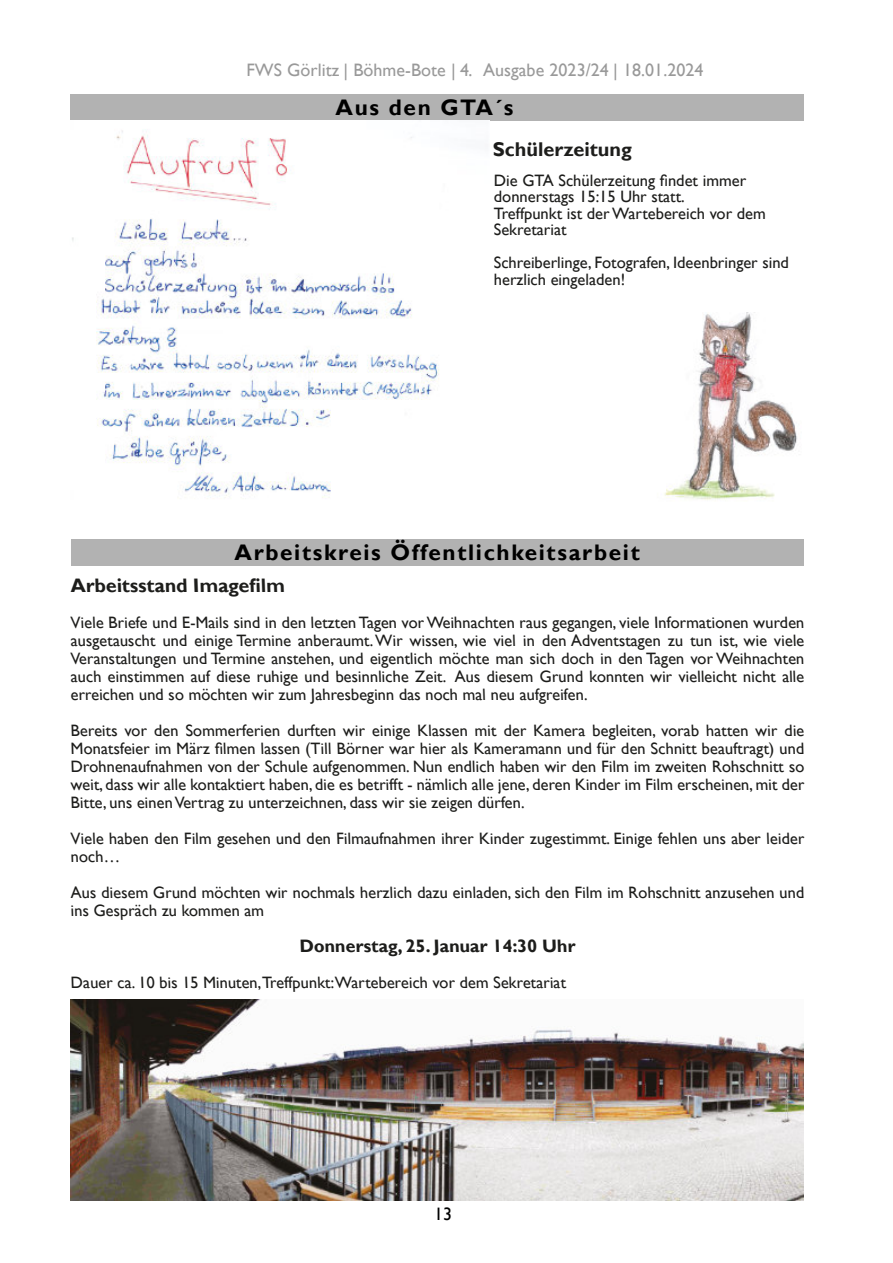
<style>
.page{position:relative;width:893px;height:1263px;background:#fff}
.page>*{position:absolute;margin:0;border:0;box-sizing:border-box;transform-origin:0 0}
.t1{font:700 22.5px "Gill Sans";letter-spacing:.075em;color:#000}
.t2{font:700 19.95px "Gill Sans";color:#1d1d1b}
.t3{font:700 19.5px "Gill Sans";color:#1d1d1b}
.t4{font:18px "Gill Sans";letter-spacing:.005em;color:#999}
.t5{font:700 18px "Gill Sans";color:#1d1d1b}
.t6{font:18px "Gill Sans";color:#000}
.t7{font:16.5px/18px "Gill Sans";color:#1d1d1b}
</style>
<div class="page">
<div style="left:70px;top:94px;width:733px;height:26px;background:#b2b2b2"></div>
<img style="left:72px;top:129px;width:367px;height:369px">
<img style="left:664px;top:313px;width:133px;height:187px">
<div style="left:71px;top:539px;width:732px;height:27px;background:#b2b2b2"></div>
<img style="left:71px;top:1000px;width:732px;height:201px">
<p class="t4" style="left:246px;top:63px;width:459px">FWS Görlitz | Böhme-Bote | 4. Ausgabe 2023/24 | 18.01.2024</p>
<h1 class="t1" style="left:336px;top:99px;width:179px">Aus den GTA´s</h1>
<p class="t2" style="left:493px;top:142px;width:140px">Schülerzeitung</p>
<p class="t7" style="left:494px;top:174px;width:274px;line-height:16.5px">Die GTA Schülerzeitung findet immer donnerstags 15:15 Uhr statt.<br>Treffpunkt ist derWartebereich vor dem<br>Sekretariat</p>
<p class="t7" style="left:494px;top:256px;width:297px;line-height:16.5px">Schreiberlinge, Fotografen, Ideenbringer sind herzlich eingeladen!</p>
<h1 class="t1" style="left:234px;top:545px;width:407px">Arbeitskreis Öffentlichkeitsarbeit</h1>
<p class="t3" style="left:71px;top:579px;width:216px">Arbeitsstand Imagefilm</p>
<p class="t7" style="left:71px;top:615px;width:736px;text-align:justify">Viele Briefe und E-Mails sind in den letzten Tagen vor Weihnachten raus gegangen, viele Informationen wurden ausgetauscht und einige Termine anberaumt.Wir wissen, wie viel in den Adventstagen zu tun ist, wie viele Veranstaltungen und Termine anstehen, und eigentlich möchte man sich doch in den Tagen vor Weihnachten auch einstimmen auf diese ruhige und besinnliche Zeit. Aus diesem Grund konnten wir vielleicht nicht alle erreichen und so möchten wir zum Jahresbeginn das noch mal neu aufgreifen.</p>
<p class="t7" style="left:71px;top:723px;width:736px;text-align:justify">Bereits vor den Sommerferien durften wir einige Klassen mit der Kamera begleiten, vorab hatten wir die Monatsfeier im März filmen lassen (Till Börner war hier als Kameramann und für den Schnitt beauftragt) und Drohnenaufnahmen von der Schule aufgenommen. Nun endlich haben wir den Film im zweiten Rohschnitt so weit, dass wir alle kontaktiert haben, die es betrifft - nämlich alle jene, deren Kinder im Film erscheinen, mit der Bitte, uns einen Vertrag zu unterzeichnen, dass wir sie zeigen dürfen.</p>
<p class="t7" style="left:71px;top:831px;width:735px">Viele haben den Film gesehen und den Filmaufnahmen ihrer Kinder zugestimmt. Einige fehlen uns aber leider noch…</p>
<p class="t7" style="left:71px;top:885px;width:736px">Aus diesem Grund möchten wir nochmals herzlich dazu einladen, sich den Film im Rohschnitt anzusehen und ins Gespräch zu kommen am</p>
<p class="t5" style="left:300px;top:940px;width:278px">Donnerstag, 25. Januar 14:30 Uhr</p>
<p class="t7" style="left:71px;top:975px;width:497px">Dauer ca. 10 bis 15 Minuten,Treffpunkt:Wartebereich vor dem Sekretariat</p>
<p class="t6" style="left:434px;top:1208px;width:19px">13</p>
</div>
